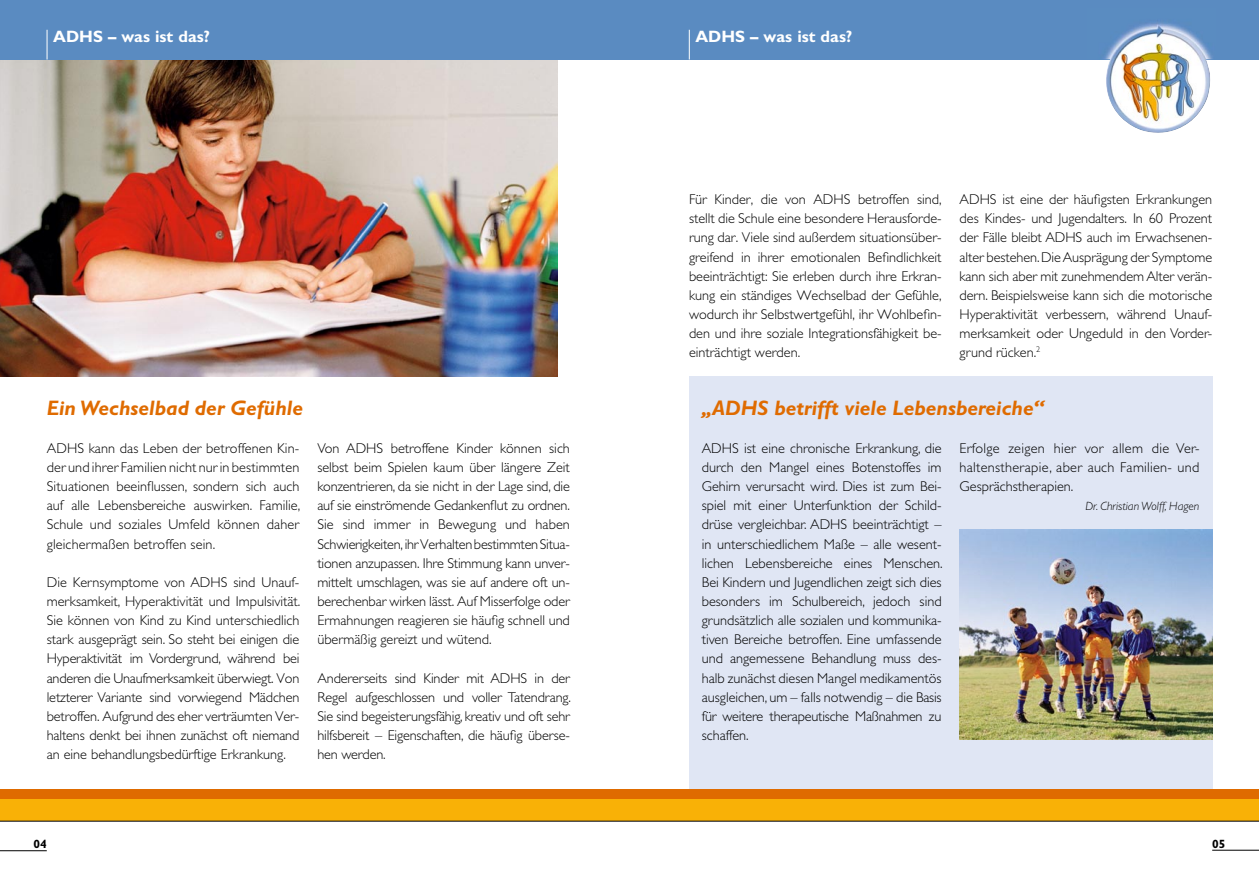
<style>
.page{position:relative;width:1259px;height:893px;background:#fff}
.page>*{position:absolute;margin:0;border:0;box-sizing:border-box;transform-origin:0 0}
.t1{font:italic 700 21px "Gill Sans";color:#df6b00}
.t2{font:700 16.5px "Gill Sans";color:#fff}
.t3{font:300 14.25px/19.2px "Gill Sans";color:#000;text-align:justify}
.t4{font:italic 300 12px "Gill Sans";color:#000}
.t5{font:700 12px "Gill Sans";color:#000}
</style>
<div class="page">
<img style="left:0;top:60px;width:557px;height:316px">
<div style="left:689px;top:376px;width:523px;height:420px;background:#e0e6f4"></div>
<div style="left:0;top:0;width:1259px;height:60px;background:#5a8bc1"></div>
<div style="left:0;top:789px;width:1259px;height:11px;background:#df6b00"></div>
<div style="left:0;top:800px;width:1259px;height:21px;background:#f9b106"></div>
<hr style="left:0;top:821px;width:1259px;height:1px;background:#000">
<img style="left:1104px;top:22px;width:109px;height:111px">
<hr style="left:1212px;top:850px;width:47px;height:1px;background:#000">
<hr style="left:0;top:850px;width:47px;height:1px;background:#000">
<hr style="left:47px;top:30px;width:1px;height:30px;background:#fff">
<hr style="left:689px;top:30px;width:1px;height:30px;background:#fff">
<img style="left:959px;top:529px;width:253px;height:211px">
<p class="t2" style="left:53px;top:27px;width:158px">ADHS – was ist das?</p>
<p class="t2" style="left:695px;top:27px;width:158px">ADHS – was ist das?</p>
<p class="t3" style="left:689px;top:190px;width:254px">Für Kinder, die von ADHS betroffen sind, stellt die Schule eine besondere Herausforde&shy;rung dar. Viele sind außerdem situationsüber&shy;greifend in ihrer emotionalen Befindlichkeit beein-träch-tigt: Sie erleben durch ihre Erkran&shy;kung ein ständiges Wechselbad der Gefühle, wodurch ihr Selbstwertgefühl, ihr Wohlbefin&shy;den und ihre soziale Integrationsfähigkeit be&shy;einträchtigt werden.</p>
<p class="t3" style="left:959px;top:190px;width:254px">ADHS ist eine der häufigsten Erkrankungen des Kindes- und Jugendalters. In 60 Prozent der Fälle bleibt ADHS auch im Erwachsen-en&shy;alter bestehen. Die Ausprägung der Symptome kann sich aber mit zunehmendem Alter verän&shy;dern. Beispielsweise kann sich die motorische Hyperaktivität verbessern, während Unauf&shy;merk---samkeit oder Ungeduld in den Vorder&shy;grund rücken.<sup>2</sup></p>
<h1 class="t1" style="left:47px;top:395px;width:258px">Ein Wechselbad der Gefühle</h1>
<h1 class="t1" style="left:702px;top:395px;width:344px">„ADHS betrifft viele Lebensbereiche“</h1>
<p class="t3" style="left:702px;top:439px;width:242px">ADHS ist eine chronische Erkrankung, die durch den Mangel eines Botenstoffes im Gehirn verursacht wird. Dies ist zum Bei&shy;spiel mit einer Unterfunktion der Schild&shy;drüse vergleichbar. ADHS beeinträchtigt – in unterschiedlichem Maße – alle wesent&shy;lichen Lebensbereiche eines Menschen.<br>Bei Kindern und Jugendlichen zeigt sich dies besonders im Schulbereich, jedoch sind grundsätzlich alle sozialen und kommunika&shy;tiven Bereiche betroffen. Eine umfassende und angemessene Behandlung muss des&shy;halb zunächst diesen Mangel medikamentös ausgleichen, um – falls notwendig – die Basis für weitere therapeutische Maßnahmen zu schaffen.</p>
<p class="t3" style="left:959px;top:439px;width:241px">Erfolge zeigen hier vor allem die Ver&shy;haltenstherapie, aber auch Familien- und Gesprächstherapien.</p>
<p class="t3" style="left:47px;top:439px;width:255px">ADHS kann das Leben der betroffenen Kin&shy;der und ihrer Familien nicht nur in bestimmten Situationen beeinflussen, sondern sich auch auf alle Lebensbereiche auswirken. Familie, Schule und soziales Umfeld können daher gleichermaßen betroffen sein.</p>
<p class="t3" style="left:47px;top:573px;width:255px">Die Kernsymptome von ADHS sind Unauf&shy;merksamkeit, Hyperaktivität und Impulsivität.<br>Sie können von Kind zu Kind unterschiedlich stark ausgeprägt sein. So steht bei einigen die Hyperaktivität im Vordergrund, während bei anderen die Unaufmerksamkeit überwiegt. Von letzterer Variante sind vorwiegend Mädchen betroffen. Aufgrund des eher verträumten Ver&shy;haltens denkt bei ihnen zunächst oft niemand an eine behandlungsbedürftige Erkrankung.</p>
<p class="t3" style="left:317px;top:439px;width:254px">Von ADHS betroffene Kinder können sich selbst beim Spielen kaum über längere Zeit konzentrieren, da sie nicht in der Lage sind, die auf sie einströmende Gedankenflut zu ordnen.<br>Sie sind immer in Bewegung und haben Schwierigkeiten, ihr Verhalten bestimmten Situa&shy;tionen anzupassen. Ihre Stimmung kann unver&shy;mittelt umschlagen, was sie auf andere oft un&shy;berechenbar wirken lässt. Auf Misserfolge oder Ermahnungen reagieren sie häufig schnell und übermäßig gereizt und wütend.</p>
<p class="t3" style="left:317px;top:668px;width:255px">Andererseits sind Kinder mit ADHS in der Regel aufgeschlossen und voller Tatendrang.<br>Sie sind begeisterungsfähig, kreativ und oft sehr hilfsbereit – Eigenschaften, die häufig überse&shy;hen werden.</p>
<p class="t4" style="left:1085px;top:500px;width:116px">Dr. Christian Wolff, Hagen</p>
<p class="t5" style="left:34px;top:836px;width:15px">04</p>
<p class="t5" style="left:1212px;top:836px;width:15px">05</p>
</div>
